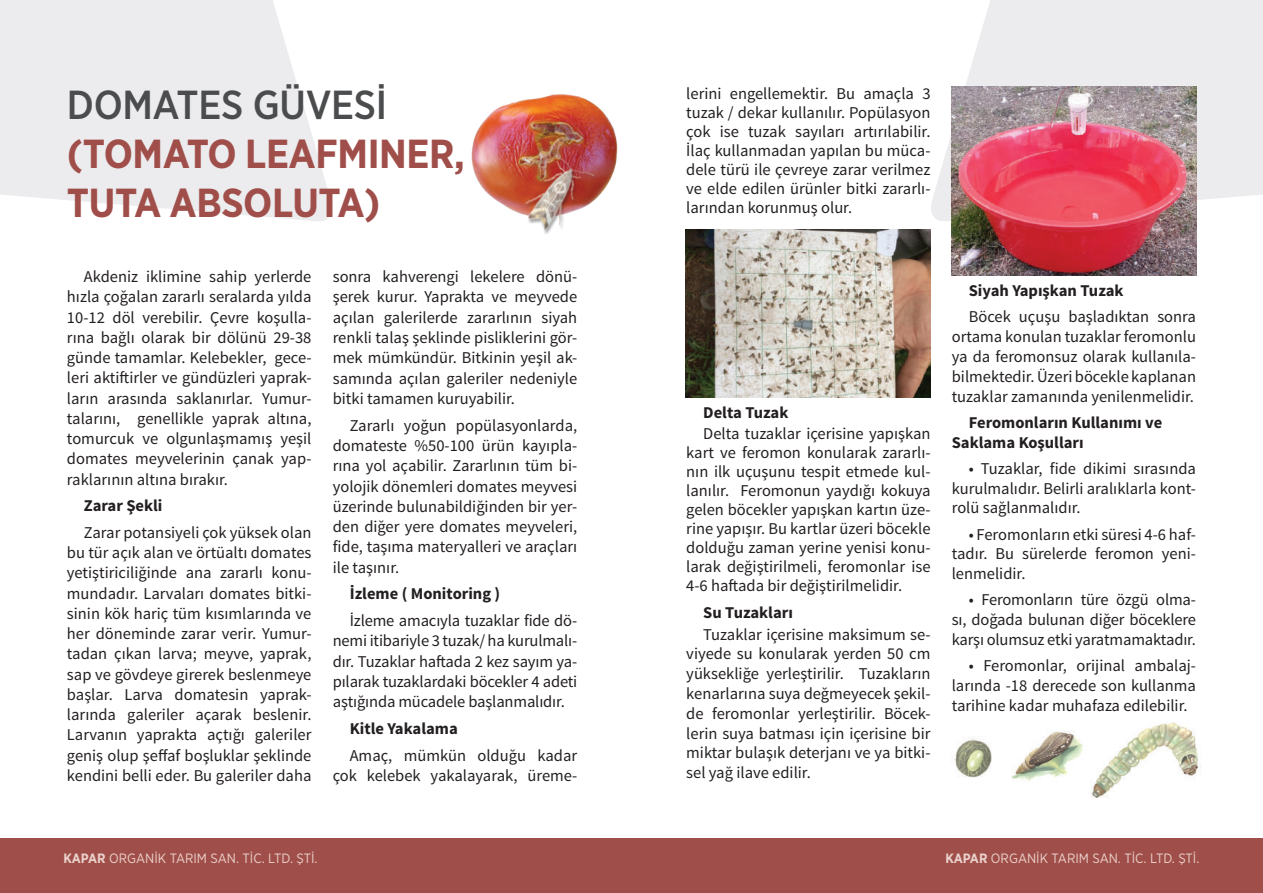
<style>
.page{position:relative;width:1263px;height:893px;background:#fff}
.page>*{position:absolute;margin:0;border:0;box-sizing:border-box;transform-origin:0 0}
.t1{font:700 40.5px/49.1px "Gotham Narrow";letter-spacing:-.01em;color:#a04e49}
.t2{font:500 40.5px "Gotham Narrow";letter-spacing:-.01em;color:#4b4c4d}
.t3{font:16.5px/20.2px "Source Sans Pro";color:#231f20;text-align:justify}
.t4{font:700 16.5px/19.8px "Source Sans Pro";color:#231f20}
.t5{font:13.5px "Gotham Narrow";color:#ead1cb}
.s1{font-weight:700}
</style>
<div class="page">
<svg style="left:0;top:0;width:332px;height:221px;background:#eeeef0"></svg>
<svg style="left:931px;top:0;width:332px;height:223px;fill:#ececee"></svg>
<img style="left:1091px;top:722px;width:110px;height:76px">
<img style="left:471px;top:94px;width:147px;height:116px">
<div style="left:0;top:838px;width:1263px;height:55px;background:#a04e49"></div>
<img style="left:952px;top:87px;width:244px;height:188px">
<img style="left:686px;top:230px;width:244px;height:168px">
<img style="left:512px;top:149px;width:90px;height:85px">
<img style="left:1011px;top:731px;width:72px;height:50px">
<img style="left:954px;top:737px;width:38px;height:41px">
<h1 class="t2" style="left:67px;top:79px;width:321px">DOMATES GÜVESİ</h1>
<h1 class="t1" style="left:67px;top:129px;width:399px">(TOMATO LEAFMINER,<br>TUTA ABSOLUTA)</h1>
<p class="t3" style="left:67px;top:267px;width:246px;text-indent:17px">Akdeniz iklimine sahip yerlerde hızla çoğalan zararlı seralarda yılda 10-12 döl verebilir. Çevre koşulla&shy;rına bağlı olarak bir dölünü 29-38 günde tamamlar. Kelebekler, gece&shy;leri aktiftirler ve gündüzleri yaprak&shy;ların arasında saklanırlar. Yumur&shy;talarını, genellikle yaprak altına, tomurcuk ve olgunlaşmamış yeşil domates meyvelerinin çanak yap&shy;raklarının altına bırakır.</p>
<p class="t4" style="left:84px;top:496px;width:80px">Zarar Şekli</p>
<p class="t3" style="left:67px;top:522px;width:246px;text-indent:17px">Zarar potansiyeli çok yüksek olan bu tür açık alan ve örtüaltı domates yetiştiriciliğinde ana zararlı konu&shy;mundadır. Larvaları domates bitki&shy;sinin kök hariç tüm kısımlarında ve her döneminde zarar verir. Yumur&shy;tadan çıkan larva; meyve, yaprak, sap ve gövdeye girerek beslenmeye başlar. Larva domatesin yaprak&shy;larında galeriler açarak beslenir.<br>Larvanın yaprakta açtığı galeriler geniş olup şeffaf boşluklar şeklinde kendini belli eder. Bu galeriler daha</p>
<p class="t3" style="left:333px;top:267px;width:246px">sonra kahverengi lekelere dönü&shy;şerek kurur. Yaprakta ve meyvede açılan galerilerde zararlının siyah renkli talaş şeklinde pisliklerini gör&shy;mek mümkündür. Bitkinin yeşil ak&shy;samında açılan galeriler nedeniyle bitki tamamen kuruyabilir.</p>
<p class="t3" style="left:333px;top:415px;width:246px;text-indent:17px">Zararlı yoğun popülasyonlarda, domateste %50-100 ürün kayıpla&shy;rına yol açabilir. Zararlının tüm bi&shy;yolojik dönemleri domates meyvesi üzerinde bulunabildiğinden bir yer&shy;den diğer yere domates meyveleri, fide, taşıma materyalleri ve araçları ile taşınır.</p>
<p class="t4" style="left:350px;top:585px;width:152px">İzleme ( Monitoring )</p>
<p class="t3" style="left:333px;top:611px;width:246px;text-indent:17px">İzleme amacıyla tuzaklar fide dö&shy;nemi itibariyle 3 tuzak/ ha kurulmalı&shy;dır. Tuzaklar haftada 2 kez sayım ya&shy;pılarak tuzaklardaki böcekler 4 adeti aştığında mücadele başlanmalıdır.</p>
<p class="t4" style="left:350px;top:719px;width:110px">Kitle Yakalama</p>
<p class="t3" style="left:333px;top:745px;width:246px;text-align:right">Amaç, mümkün olduğu kadar çok kelebek yakalayarak, üreme-</p>
<p class="t3" style="left:686px;top:84px;width:246px;line-height:19px">lerini engellemektir. Bu amaçla 3 tuzak / dekar kullanılır. Popülasyon çok ise tuzak sayıları artırılabilir.<br>İlaç kullanmadan yapılan bu müca&shy;dele türü ile çevreye zarar verilmez ve elde edilen ürünler bitki zararlı&shy;larından korunmuş olur.</p>
<p class="t4" style="left:703px;top:403px;width:87px">Delta Tuzak</p>
<p class="t3" style="left:686px;top:424px;width:246px;line-height:19px;text-indent:17px">Delta tuzaklar içerisine yapışkan kart ve feromon konularak zararlı&shy;nın ilk uçuşunu tespit etmede kul&shy;lanılır. Feromonun yaydığı kokuya gelen böcekler yapışkan kartın üze&shy;rine yapışır. Bu kartlar üzeri böcekle dolduğu zaman yerine yenisi konu&shy;larak değiştirilmeli, feromonlar ise 4-6 haftada bir değiştirilmelidir.</p>
<p class="t4" style="left:703px;top:603px;width:91px">Su Tuzakları</p>
<p class="t3" style="left:686px;top:624px;width:246px;line-height:19.8px;text-indent:17px">Tuzaklar içerisine maksimum se&shy;viyede su konularak yerden 50 cm yüksekliğe yerleştirilir. Tuzakların kenarlarına suya değmeyecek şekil&shy;de feromonlar yerleştirilir. Böcek&shy;lerin suya batması için içerisine bir miktar bulaşık deterjanı ve ya bitki&shy;sel yağ ilave edilir.</p>
<p class="t4" style="left:969px;top:281px;width:156px">Siyah Yapışkan Tuzak</p>
<p class="t3" style="left:952px;top:307px;width:246px;line-height:19.8px;text-indent:17px">Böcek uçuşu başladıktan sonra ortama konulan tuzaklar feromonlu ya da feromonsuz olarak kullanıla&shy;bilmektedir. Üzeri böcekle kaplanan tuzaklar zamanında yenilenmelidir.</p>
<p class="t4" style="left:952px;top:413px;width:212px;text-indent:17px">Feromonların Kullanımı ve<br>Saklama Koşulları</p>
<p class="t3" style="left:952px;top:459px;width:246px;line-height:19.8px;text-indent:17px">• Tuzaklar, fide dikimi sırasında kurulmalıdır. Belirli aralıklarla kont&shy;rolü sağlanmalıdır.</p>
<p class="t3" style="left:952px;top:524px;width:246px;line-height:19.8px;text-indent:17px">• Feromonların etki süresi 4-6 haf&shy;tadır. Bu sürelerde feromon yeni&shy;lenmelidir.</p>
<p class="t3" style="left:952px;top:590px;width:246px;line-height:19.8px;text-indent:17px">• Feromonların türe özgü olma&shy;sı, doğada bulunan diğer böceklere karşı olumsuz etki yaratmamaktadır.</p>
<p class="t3" style="left:952px;top:656px;width:246px;line-height:19.8px;text-indent:17px">• Feromonlar, orijinal ambalaj&shy;larında -18 derecede son kullanma tarihine kadar muhafaza edilebilir.</p>
<p class="t5" style="left:64px;top:849px;width:255px"><span class="s1">KAPAR</span> ORGANİK TARIM SAN. TİC. LTD. ŞTİ.</p>
<p class="t5" style="left:945px;top:849px;width:255px"><span class="s1">KAPAR</span> ORGANİK TARIM SAN. TİC. LTD. ŞTİ.</p>
</div>
